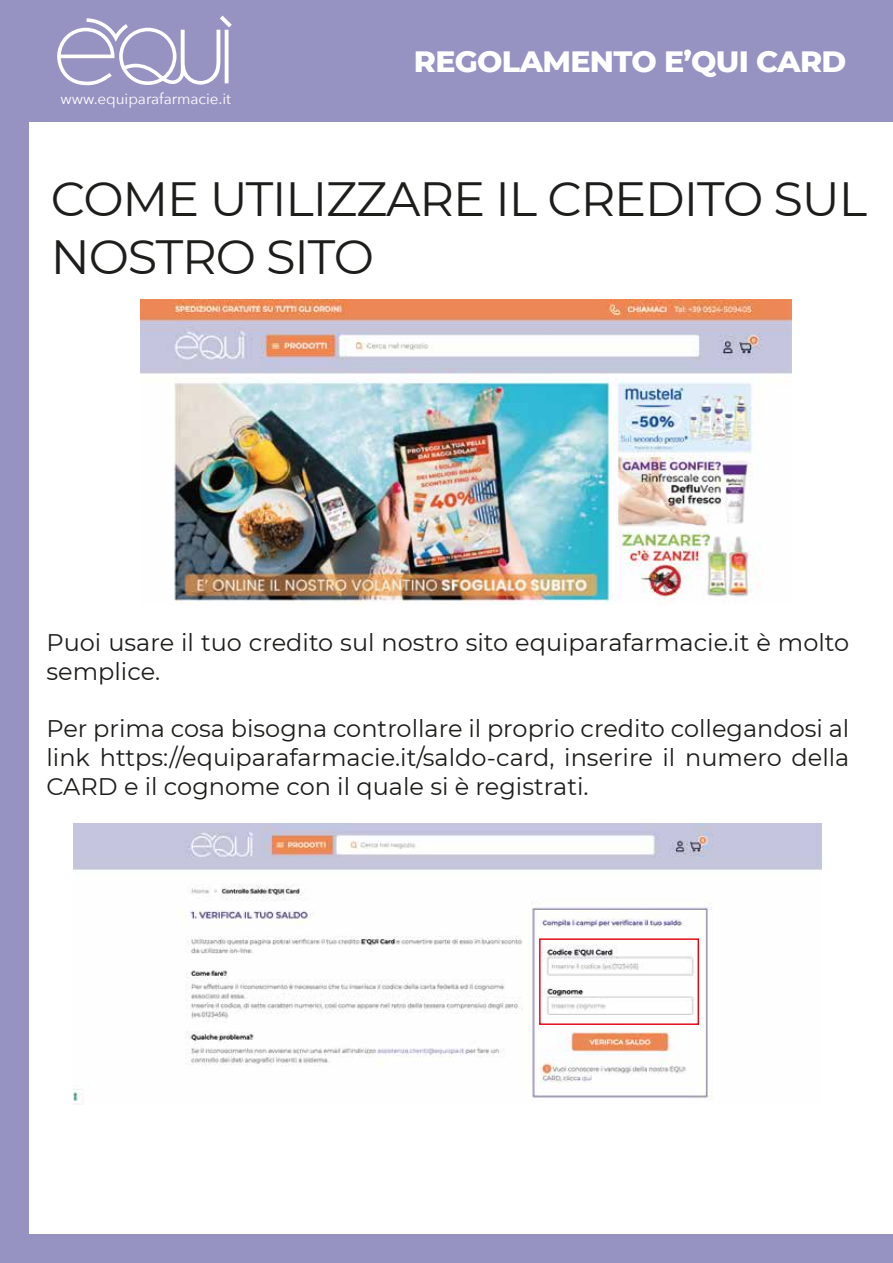
<style>
.page{position:relative;width:893px;height:1263px;background:#fff}
.page>*{position:absolute;margin:0;border:0;box-sizing:border-box;transform-origin:0 0}
.t1{font:48px/57.6px "Montserrat";letter-spacing:-.025em;color:#1d1d1b}
.t2{font:800 30px "Montserrat";letter-spacing:-.025em;color:#fff}
.t3{font:24px/28.8px "Montserrat";color:#1d1d1b}
.t4{font:15.15px "Avenir Next";letter-spacing:-.005em;color:#fff}
</style>
<div class="page">
<img style="left:140px;top:299px;width:652px;height:305px">
<img style="left:73px;top:824px;width:748px;height:277px">
<div style="left:539px;top:938px;width:160px;height:87px;border:1px solid #e30613"></div>
<div style="left:0;top:0;width:28px;height:1263px;background:#9692c2"></div>
<div style="left:5px;top:1234px;width:888px;height:29px;background:#9692c2"></div>
<div style="left:0;top:0;width:893px;height:122px;background:#9692c2"></div>
<svg style="left:57px;top:16px;width:175px;height:69px"></svg>
<p class="t4" style="left:60px;top:86px;width:172px">www.equiparafarmacie.it</p>
<p class="t2" style="left:414px;top:40px;width:434px">REGOLAMENTO E’QUI CARD</p>
<h1 class="t1" style="left:51px;top:169px;width:818px">COME UTILIZZARE IL CREDITO SUL<br>NOSTRO SITO</h1>
<p class="t3" style="left:46px;top:627px;width:804px">Puoi usare il tuo credito sul nostro sito equiparafarmacie.it è molto semplice.</p>
<p class="t3" style="left:46px;top:713px;width:804px;text-align:justify">Per prima cosa bisogna controllare il proprio credito collegandosi al link https://equiparafarmacie.it/saldo-card, inserire il numero della CARD e il cognome con il quale si è registrati.</p>
</div>
